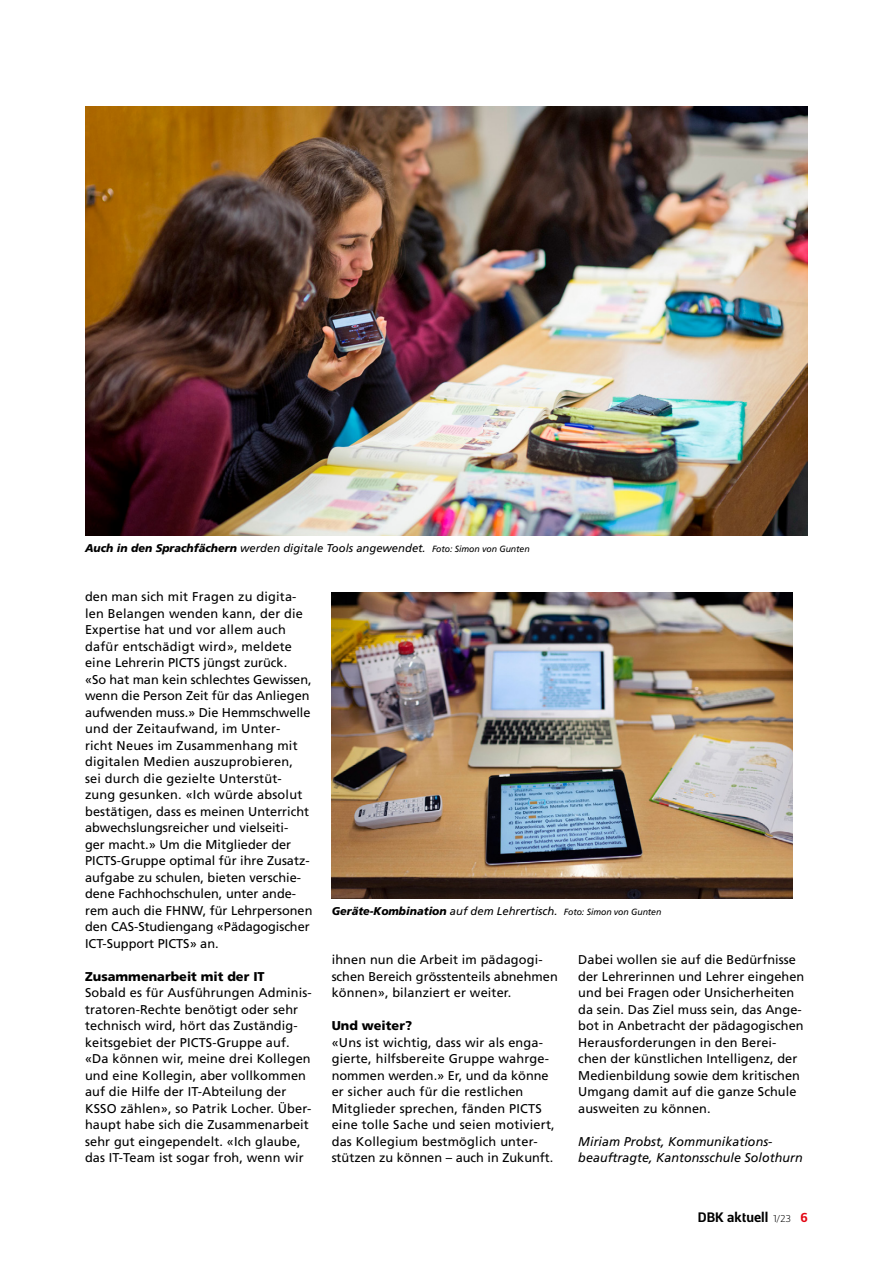
<style>
.page{position:relative;width:893px;height:1263px;background:#fff}
.page>*{position:absolute;margin:0;border:0;box-sizing:border-box;transform-origin:0 0}
.t1{font:700 13.5px "Centuma";color:#000}
.t2{font:12.75px/16.5px "Frutiger LT Pro";letter-spacing:.01em;color:#000}
.t3{font:italic 12.75px/16.5px "Frutiger LT Pro";letter-spacing:.005em;color:#000}
.t4{font:900 12.75px "Frutiger LT Com";color:#000}
.t5{font:italic 11.25px "Frutiger LT Pro";color:#000}
.t6{font:italic 9px "Frutiger LT Pro";letter-spacing:-.005em;color:#000}
.s1{font-weight:900}
.s2{font-size:9px}
.s3{font-weight:900;font-size:11.25px}
.s4{font-size:11.25px}
.s5{font-weight:300;font-size:9.75px}
.s6{font-size:12.75px;color:#e30613}
</style>
<div class="page">
<img style="left:332px;top:592px;width:460px;height:306px">
<img style="left:85px;top:106px;width:723px;height:429px">
<p class="t5" style="left:85px;top:541px;width:446px"><span class="s1">Auch in den Sprachfächern</span> werden digitale Tools angewendet. <span class="s2">Foto: Simon von Gunten</span></p>
<p class="t2" style="left:85px;top:589px;width:229px">den man sich mit Fragen zu digita&shy;len Belangen wenden kann, der die Expertise hat und vor allem auch dafür entschädigt wird», meldete eine Lehrerin PICTS jüngst zurück.<br>«So hat man kein schlechtes Gewissen, wenn die Person Zeit für das Anliegen aufwenden muss.» Die Hemmschwelle und der Zeitaufwand, im Unter-<br>richt Neues im Zusammenhang mit digitalen Medien auszuprobieren,<br>sei durch die gezielte Unterstüt&shy;zung gesunken. «Ich würde absolut bestätigen, dass es meinen Unterricht abwechslungsreicher und vielseiti-<br>ger macht.» Um die Mitglieder der PICTS-Gruppe optimal für ihre Zusatz&shy;aufgabe zu schulen, bieten verschie&shy;dene Fachhochschulen, unter ande&shy;rem auch die FHNW, für Lehrpersonen den CAS-Studiengang «Pädagogischer ICT-Support PICTS» an.</p>
<p class="t4" style="left:85px;top:969px;width:181px">Zusammenarbeit mit der IT</p>
<p class="t2" style="left:85px;top:985px;width:228px">Sobald es für Ausführungen Adminis&shy;tratoren-Rechte benötigt oder sehr technisch wird, hört das Zuständig&shy;keitsgebiet der PICTS-Gruppe auf. «Da können wir, meine drei Kollegen und eine Kollegin, aber vollkommen auf die Hilfe der IT-Abteilung der KSSO zählen», so Patrik Locher. Über&shy;haupt habe sich die Zusammenarbeit sehr gut eingependelt. «Ich glaube, das IT-Team ist sogar froh, wenn wir</p>
<p class="t6" style="left:332px;top:906px;width:331px"><span class="s3">Geräte-Kombination</span> <span class="s4">auf dem Lehrertisch.</span> Foto: Simon von Gunten</p>
<p class="t2" style="left:332px;top:952px;width:228px">ihnen nun die Arbeit im pädagogi&shy;schen Bereich grösstenteils abnehmen können», bilanziert er weiter.</p>
<p class="t4" style="left:332px;top:1018px;width:82px">Und weiter?</p>
<p class="t2" style="left:332px;top:1034px;width:224px">«Uns ist wichtig, dass wir als enga&shy;gierte, hilfsbereite Gruppe wahrge&shy;nommen werden.» Er, und da könne er sicher auch für die restlichen Mitglieder sprechen, fänden PICTS eine tolle Sache und seien motiviert, das Kollegium bestmöglich unter&shy;stützen zu können – auch in Zukunft.</p>
<p class="t2" style="left:578px;top:952px;width:228px">Dabei wollen sie auf die Bedürfnisse der Lehrerinnen und Lehrer eingehen und bei Fragen oder Unsicherheiten da sein. Das Ziel muss sein, das Ange&shy;bot in Anbetracht der pädagogischen Herausforderungen in den Berei&shy;chen der künstlichen Intelligenz, der Medienbildung sowie dem kritischen Umgang damit auf die ganze Schule ausweiten zu können.</p>
<p class="t3" style="left:578px;top:1133px;width:226px">Miriam Probst, Kommunikations&shy;beauftragte, Kantonsschule Solothurn</p>
<p class="t1" style="left:698px;top:1208px;width:112px">DBK aktuell <span class="s5">1/23</span> <span class="s6">6</span></p>
</div>
